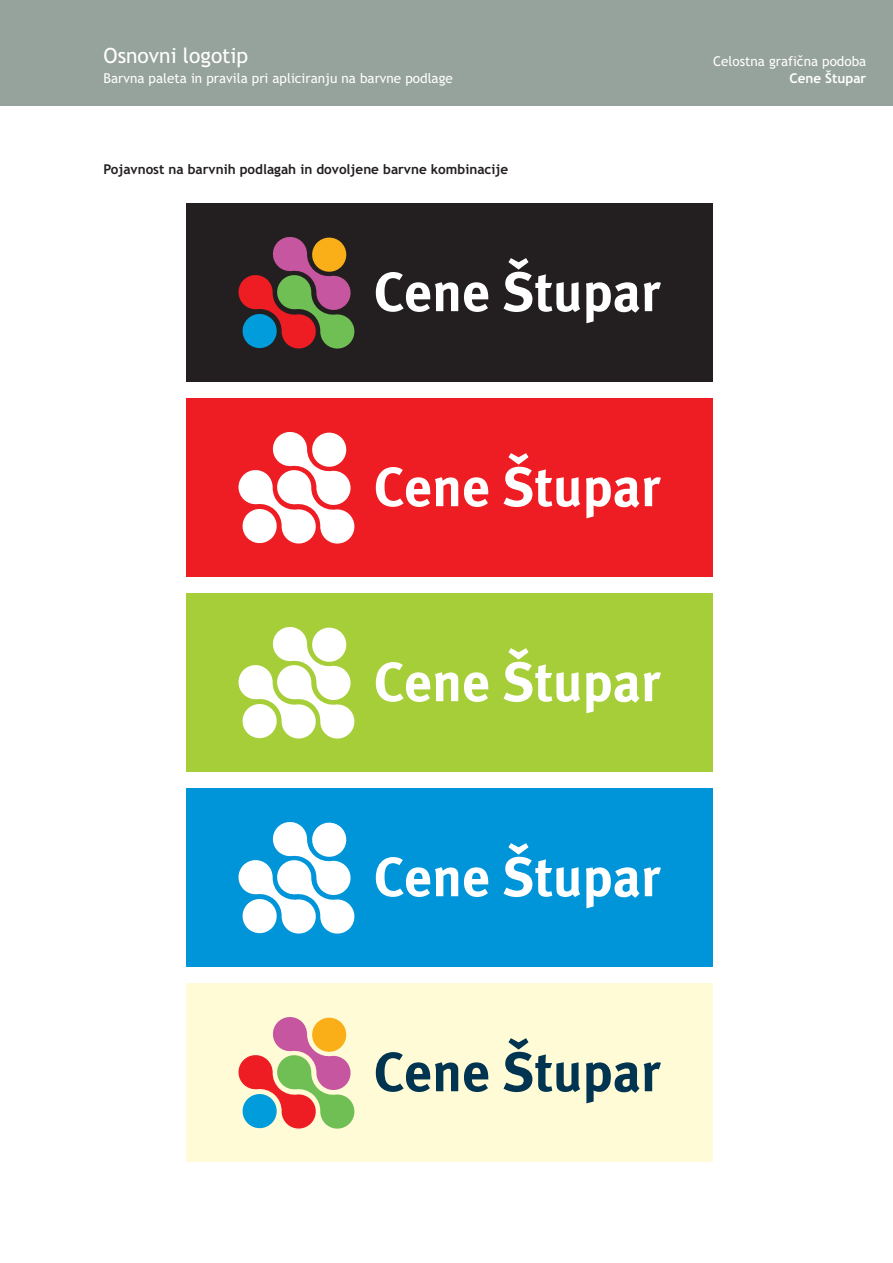
<style>
.page{position:relative;width:893px;height:1263px;background:#fff}
.page>*{position:absolute;margin:0;border:0;box-sizing:border-box;transform-origin:0 0}
.t1{font:21px "Trebuchet MS";color:#fff}
.t2{font:13.5px "Trebuchet MS";color:#fff}
.t3{font:700 13.5px "Trebuchet MS";color:#231f20}
.t4{font:700 13.5px "Trebuchet MS";color:#fff}
</style>
<div class="page">
<div style="left:187px;top:984px;width:526px;height:178px;background:#fffbd6"></div>
<div style="left:187px;top:399px;width:526px;height:178px;background:#ee1d23"></div>
<div style="left:187px;top:204px;width:526px;height:178px;background:#231f20"></div>
<div style="left:0;top:0;width:893px;height:106px;background:#96a29c"></div>
<div style="left:187px;top:594px;width:526px;height:178px;background:#a6ce39"></div>
<div style="left:187px;top:789px;width:526px;height:178px;background:#0095d9"></div>
<svg style="left:238px;top:237px;width:117px;height:112px"></svg>
<svg style="left:376px;top:258px;width:285px;height:65px"></svg>
<svg style="left:238px;top:1017px;width:117px;height:112px"></svg>
<svg style="left:376px;top:1038px;width:285px;height:65px"></svg>
<svg style="left:238px;top:822px;width:117px;height:112px"></svg>
<svg style="left:376px;top:843px;width:285px;height:65px"></svg>
<svg style="left:238px;top:627px;width:117px;height:112px"></svg>
<svg style="left:376px;top:648px;width:285px;height:65px"></svg>
<svg style="left:238px;top:432px;width:117px;height:112px"></svg>
<svg style="left:376px;top:453px;width:285px;height:65px"></svg>
<h1 class="t1" style="left:104px;top:47px;width:146px">Osnovni logotip</h1>
<p class="t2" style="left:104px;top:73px;width:351px">Barvna paleta in pravila pri apliciranju na barvne podlage</p>
<p class="t3" style="left:104px;top:164px;width:406px">Pojavnost na barvnih podlagah in dovoljene barvne kombinacije</p>
<p class="t2" style="left:713px;top:56px;width:155px">Celostna grafièna podoba</p>
<p class="t4" style="left:789px;top:73px;width:78px">Cene Štupar</p>
</div>
